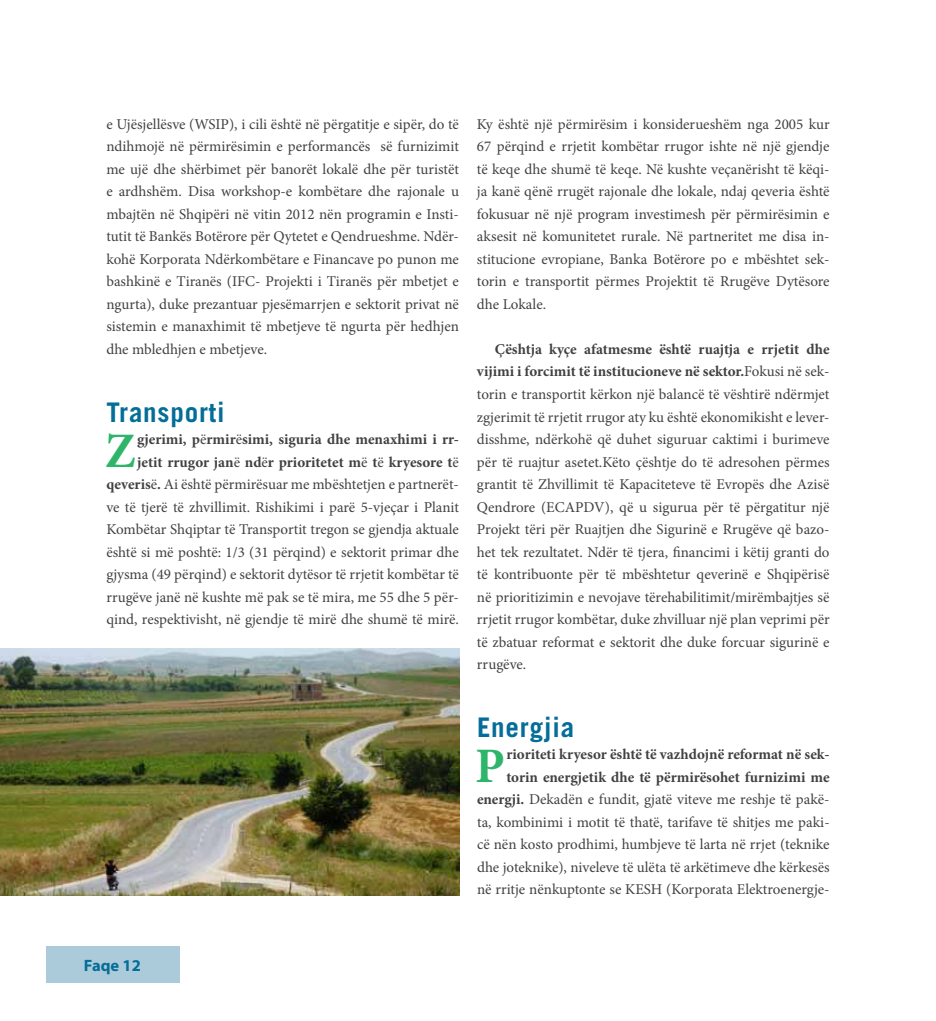
<style>
.page{position:relative;width:936px;height:1021px;background:#fff}
.page>*{position:absolute;margin:0;border:0;box-sizing:border-box;transform-origin:0 0}
.t1{font:700 49.65px "Minion Pro";color:#2fb56a}
.t2{font:700 27px "Trade Gothic LT Std";letter-spacing:.03em;color:#046d98}
.t3{font:700 16.5px "Myriad Pro";color:#046d98}
.t4{font:15px/22.5px "Minion Pro";letter-spacing:-.005em;color:#414042;text-align:justify}
.s1{font-weight:700}
</style>
<div class="page">
<div style="left:46px;top:946px;width:133px;height:37px;background:#accbda"></div>
<img style="left:0;top:648px;width:459px;height:247px">
<p class="t4" style="left:106px;top:113px;width:354px">e Ujësjellësve (WSIP), i cili është në përgatitje e sipër, do të ndihmojë në përmirësimin e performancës së furnizimit me ujë dhe shërbimet për banorët lokalë dhe për turistët e ardhshëm. Disa workshop-e kombëtare dhe rajonale u mbajtën në Shqipëri në vitin 2012 nën programin e Insti&shy;tutit të Bankës Botërore për Qytetet e Qendrueshme. Ndër&shy;kohë Korporata Ndërkombëtare e Financave po punon me bashkinë e Tiranës (IFC- Projekti i Tiranës për mbetjet e ngurta), duke prezantuar pjesëmarrjen e sektorit privat në sistemin e manaxhimit të mbetjeve të ngurta për hedhjen dhe mbledhjen e mbetjeve.</p>
<h2 class="t2" style="left:106px;top:395px;width:120px">Transporti</h2>
<h1 class="t1" style="left:105px;top:415px;width:32px">Z</h1>
<p class="t4" style="left:106px;top:428px;width:354px;text-align:right"><span class="s1">gjerimi, p</span>ë<span class="s1">rmir</span>ë<span class="s1">simi, siguria dhe menaxhimi i rr-<br>jetit rrugor jan</span>ë <span class="s1">nd</span>ë<span class="s1">r prioritetet m</span>ë <span class="s1">t</span>ë <span class="s1">kryesore t</span>ë <span class="s1">qeveris</span>ë<span class="s1">.</span> Ai është përmirësuar me mbështetjen e partnerët&shy;ve të tjerë të zhvillimit. Rishikimi i parë 5-vjeçar i Planit Kombëtar Shqiptar të Transportit tregon se gjendja aktuale është si më poshtë: 1/3 (31 përqind) e sektorit primar dhe gjysma (49 përqind) e sektorit dytësor të rrjetit kombëtar të rrugëve janë në kushte më pak se të mira, me 55 dhe 5 për&shy;qind, respektivisht, në gjendje të mirë dhe shumë të mirë.</p>
<p class="t4" style="left:477px;top:113px;width:354px">Ky është një përmirësim i konsiderueshëm nga 2005 kur 67 përqind e rrjetit kombëtar rrugor ishte në një gjendje të keqe dhe shumë të keqe. Në kushte veçanërisht të këqi&shy;ja kanë qënë rrugët rajonale dhe lokale, ndaj qeveria është fokusuar në një program investimesh për përmirësimin e aksesit në komunitetet rurale. Në partneritet me disa in&shy;stitucione evropiane, Banka Botërore po e mbështet sek&shy;torin e transportit përmes Projektit të Rrugëve Dytësore dhe Lokale.</p>
<p class="t4" style="left:477px;top:338px;width:354px;text-indent:18px"><span class="s1">Çështja kyçe afatmesme është ruajtja e rrjetit dhe vijimi i forcimit të institucioneve në sektor.</span>Fokusi në sek&shy;torin e transportit kërkon një balancë të vështirë ndërmjet zgjerimit të rrjetit rrugor aty ku është ekonomikisht e lever&shy;disshme, ndërkohë që duhet siguruar caktimi i burimeve për të ruajtur asetet.Këto çështje do të adresohen përmes grantit të Zhvillimit të Kapaciteteve të Evropës dhe Azisë Qendrore (ECAPDV), që u sigurua për të përgatitur një Projekt tëri për Ruajtjen dhe Sigurinë e Rrugëve që bazo&shy;het tek rezultatet. Ndër të tjera, financimi i këtij granti do të kontribuonte për të mbështetur qeverinë e Shqipërisë në prioritizimin e nevojave tërehabilitimit/mirëmbajtjes së rrjetit rrugor kombëtar, duke zhvilluar një plan veprimi për të zbatuar reformat e sektorit dhe duke forcuar sigurinë e rrugëve.</p>
<h2 class="t2" style="left:477px;top:710px;width:99px">Energjia</h2>
<h1 class="t1" style="left:475px;top:730px;width:31px">P</h1>
<p class="t4" style="left:477px;top:743px;width:354px;text-align:right"><span class="s1">rioriteti kryesor është të vazhdojnë reformat në sek&shy;torin energjetik dhe të përmirësohet furnizimi me energji.</span> Dekadën e fundit, gjatë viteve me reshje të pakë&shy;ta, kombinimi i motit të thatë, tarifave të shitjes me paki&shy;cë nën kosto prodhimi, humbjeve të larta në rrjet (teknike dhe joteknike), niveleve të ulëta të arkëtimeve dhe kërkesës në rritje nënkuptonte se KESH (Korporata Elektroenergje-</p>
<p class="t3" style="left:84px;top:954px;width:58px">Faqe 12</p>
</div>
